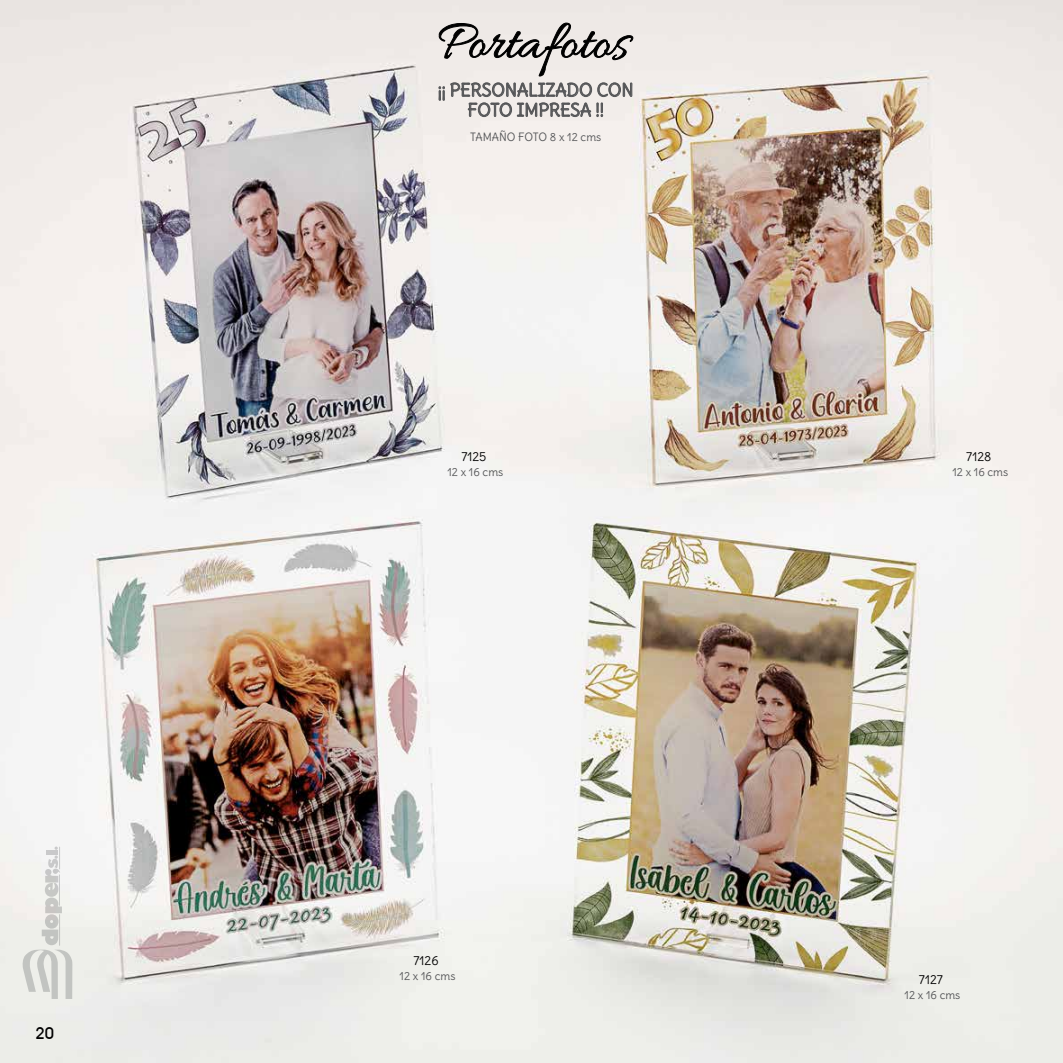
<style>
.page{position:relative;width:1063px;height:1063px;background:#fff}
.page>*{position:absolute;margin:0;border:0;box-sizing:border-box;transform-origin:0 0}
.t1{font:56.25px "Allura";color:#000}
.t2{font:17.5px/20px "Delius";color:#555658;text-align:center}
.t3{font:500 16.25px "Avant Garde IT Cby BT";color:#000}
.t4{font:12.5px "Delius";color:#000}
.t5{font:11.25px "Delius";color:#555658}
</style>
<div class="page">
<img style="left:0;top:0;width:1063px;height:1063px">
<svg style="left:22px;top:847px;width:50px;height:152px"></svg>
<hr style="left:59px;top:915px;width:1px;height:30px;background:#c6c7c8">
<hr style="left:59px;top:875px;width:1px;height:30px;background:#c6c7c8">
<svg style="left:438px;top:22px;width:196px;height:95px;background:#cecac8"></svg>
<h3 class="t3" style="left:35px;top:1023px;width:20px">20</h3>
<h1 class="t1" style="left:437px;top:11px;width:193px">Portafotos</h1>
<h2 class="t2" style="left:438px;top:80px;width:197px">¡¡ PERSONALIZADO CON<br>FOTO IMPRESA !!</h2>
<p class="t5" style="left:470px;top:130px;width:133px">TAMAÑO FOTO 8 x 12 cms</p>
<p class="t4" style="left:461px;top:449px;width:27px">7125</p>
<p class="t5" style="left:447px;top:465px;width:57px">12 x 16 cms</p>
<p class="t4" style="left:414px;top:953px;width:27px">7126</p>
<p class="t5" style="left:400px;top:969px;width:57px">12 x 16 cms</p>
<p class="t4" style="left:966px;top:449px;width:27px">7128</p>
<p class="t5" style="left:952px;top:465px;width:57px">12 x 16 cms</p>
<p class="t4" style="left:919px;top:971px;width:26px">7127</p>
<p class="t5" style="left:905px;top:987px;width:57px">12 x 16 cms</p>
</div>
